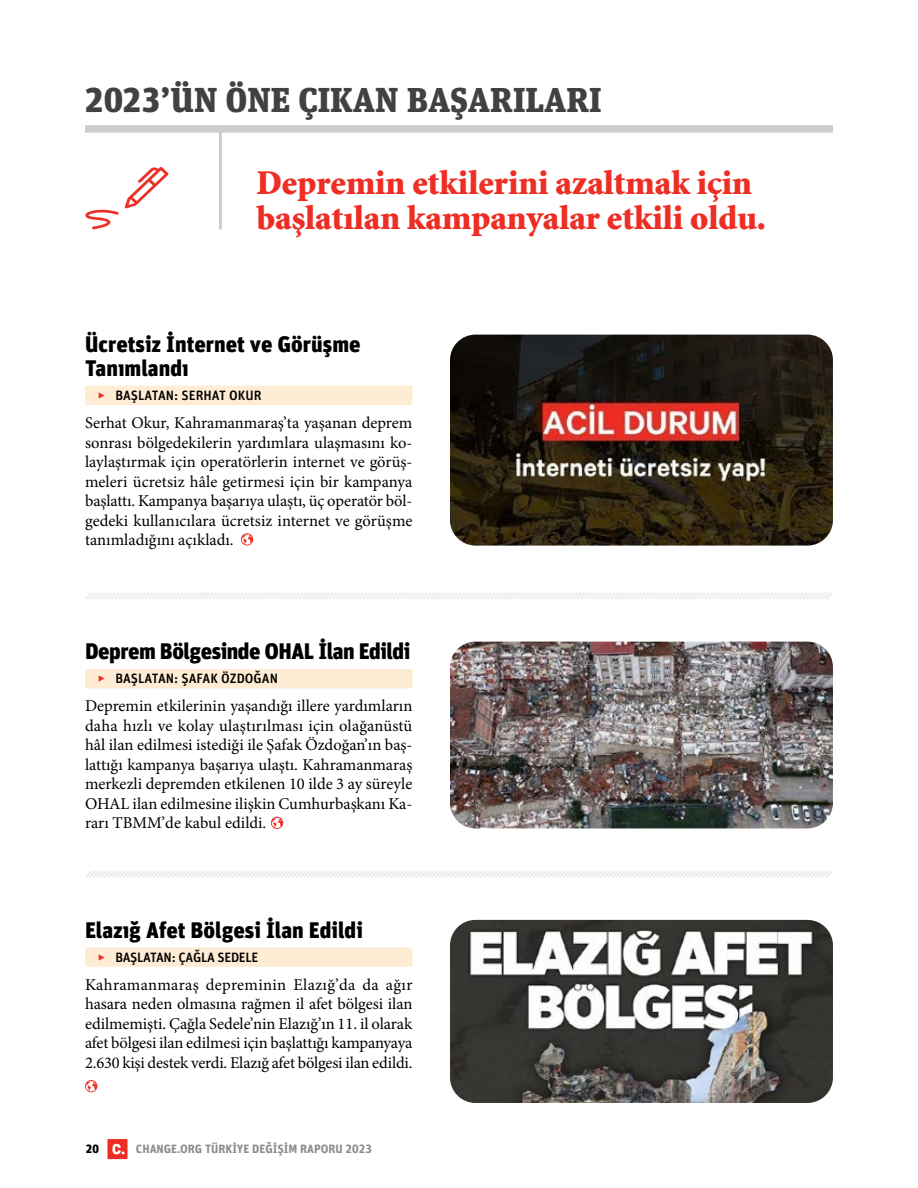
<style>
.page{position:relative;width:918px;height:1188px;background:#fff}
.page>*{position:absolute;margin:0;border:0;box-sizing:border-box;transform-origin:0 0}
.t1{font:900 34.5px/36px "Minion";color:#ee2e24}
.t2{font:900 34.5px "FF Unit Slab Pro";color:#414042}
.t3{font:900 22.5px/24px "FF Unit Pro";color:#000}
.t4{font:900 22.5px "FF Unit Pro";letter-spacing:-.025em;color:#000}
.t5{font:16.5px/19.5px "Minion Pro";color:#000;text-align:justify}
.t6{font:500 13.5px "FF Unit Pro";color:#000}
.t7{font:500 13.5px "FF Unit Pro";letter-spacing:-.025em;color:#000}
.t8{font:700 12px "FF Unit Pro";color:#8a8c8e}
.t9{font:900 12px "FF Unit Pro";color:#000}
.s1{font-weight:900;color:#ee2e24}
</style>
<div class="page">
<div style="left:85px;top:125px;width:748px;height:8px;background:#cbcdce"></div>
<hr style="left:219px;top:128px;width:3px;height:102px;background:#cbcdce">
<svg style="left:85px;top:209px;width:34px;height:20px"></svg>
<svg style="left:125px;top:167px;width:44px;height:41px"></svg>
<img style="left:450px;top:335px;width:383px;height:211px">
<div style="left:85px;top:386px;width:327px;height:19px;background:#ffecd5"></div>
<div style="left:85px;top:669px;width:327px;height:19px;background:#ffecd5"></div>
<img style="left:450px;top:642px;width:383px;height:186px">
<div style="left:85px;top:947px;width:327px;height:20px;background:#ffecd5"></div>
<img style="left:450px;top:920px;width:383px;height:183px">
<svg style="left:85px;top:592px;width:748px;height:7px"></svg>
<svg style="left:85px;top:871px;width:748px;height:7px"></svg>
<svg style="left:241px;top:533px;width:12px;height:13px"></svg>
<svg style="left:85px;top:1080px;width:12px;height:12px"></svg>
<svg style="left:271px;top:817px;width:12px;height:12px"></svg>
<svg style="left:107px;top:1139px;width:21px;height:20px"></svg>
<h1 class="t2" style="left:85px;top:74px;width:518px">2023’ÜN ÖNE ÇIKAN BAŞARILARI</h1>
<h1 class="t1" style="left:256px;top:165px;width:511px">Depremin etkilerini azaltmak için başlatılan kampanyalar etkili oldu.</h1>
<h2 class="t3" style="left:85px;top:331px;width:277px">Ücretsiz İnternet ve Görüşme<br>Tanımlandı</h2>
<p class="t6" style="left:98px;top:386px;width:165px"><span class="s1">‣</span> BAŞLATAN: SERHAT OKUR</p>
<p class="t5" style="left:85px;top:413px;width:329px">Serhat Okur, Kahramanmaraş’ta yaşanan deprem sonrası bölgedekilerin yardımlara ulaşmasını ko&shy;laylaştırmak için operatörlerin internet ve görüş&shy;meleri ücretsiz hâle getirmesi için bir kampanya başlattı. Kampanya başarıya ulaştı, üç operatör böl&shy;gedeki kullanıcılara ücretsiz internet ve görüşme tanımladığını açıkladı.</p>
<h2 class="t4" style="left:85px;top:635px;width:327px">Deprem Bölgesinde OHAL İlan Edildi</h2>
<p class="t6" style="left:98px;top:669px;width:182px"><span class="s1">‣</span> BAŞLATAN: ŞAFAK ÖZDOĞAN</p>
<p class="t5" style="left:85px;top:697px;width:329px">Depremin etkilerinin yaşandığı illere yardımların daha hızlı ve kolay ulaştırılması için olağanüstü hâl ilan edilmesi istediği ile Şafak Özdoğan’ın baş&shy;lattığı kampanya başarıya ulaştı. Kahramanmaraş merkezli depremden etkilenen 10 ilde 3 ay süreyle OHAL ilan edilmesine ilişkin Cumhurbaşkanı Ka&shy;rarı TBMM’de kabul edildi.</p>
<h2 class="t3" style="left:85px;top:917px;width:279px">Elazığ Afet Bölgesi İlan Edildi</h2>
<p class="t7" style="left:98px;top:947px;width:162px"><span class="s1">‣</span> BAŞLATAN: ÇAĞLA SEDELE</p>
<p class="t5" style="left:85px;top:975px;width:329px">Kahramanmaraş depreminin Elazığ’da da ağır hasara neden olmasına rağmen il afet bölgesi ilan edilmemişti. Çağla Sedele’nin Elazığ’ın 11. il olarak afet bölgesi ilan edilmesi için başlattığı kampanyaya 2.630 kişi destek verdi. Elazığ afet bölgesi ilan edildi.</p>
<p class="t9" style="left:86px;top:1140px;width:15px">20</p>
<p class="t8" style="left:136px;top:1140px;width:238px">CHANGE.ORG TÜRKİYE DEĞİŞİM RAPORU 2023</p>
</div>
